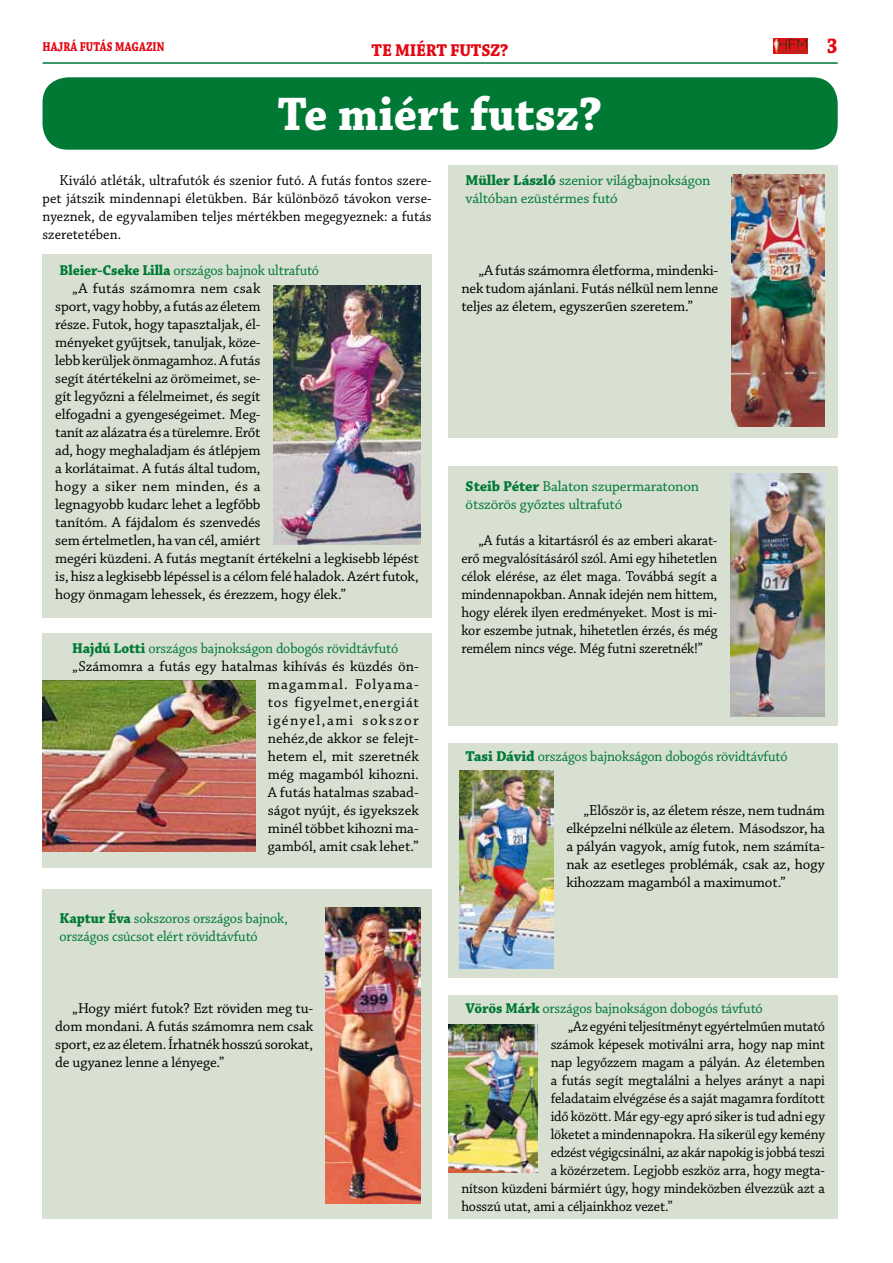
<style>
.page{position:relative;width:893px;height:1263px;background:#fff}
.page>*{position:absolute;margin:0;border:0;box-sizing:border-box;transform-origin:0 0}
.t1{font:700 49.5px "Chaparral Pro";color:#fff;scale:.95 1}
.t2{font:700 22.5px "Chaparral Pro";color:#e30613;scale:.85 1}
.t3{font:700 18px "Chaparral Pro";color:#e30613;scale:.95 1}
.t4{font:15px/18px "Chaparral Pro";letter-spacing:-.01em;color:#000;text-align:justify}
.t5{font:15px/18px "Chaparral Pro";letter-spacing:-.01em;color:#000;text-align:justify;scale:.95 1}
.t6{font:15px/18px "Chaparral Pro";letter-spacing:-.01em;color:#007935;scale:.95 1}
.t7{font:15px/18px "Chaparral Pro";letter-spacing:-.01em;color:#007935}
.t8{font:15px "Chaparral Pro";letter-spacing:.025em;color:#000}
.t9{font:15px "Chaparral Pro";letter-spacing:.015em;color:#000}
.t10{font:15px "Chaparral Pro";letter-spacing:.045em;color:#000}
.t11{font:15px "Chaparral Pro";letter-spacing:.1em;color:#000}
.t12{font:15px "Chaparral Pro";letter-spacing:.07em;color:#000}
.t13{font:700 13.5px "Chaparral Pro";color:#e30613;scale:.8 1}
.s1{font-weight:700}
</style>
<div class="page">
<img style="left:773px;top:38px;width:35px;height:15px">
<div style="left:43px;top:254px;width:389px;height:363px;background:#d7e0d1"></div>
<div style="left:43px;top:889px;width:389px;height:330px;background:#d7e0d1"></div>
<div style="left:43px;top:633px;width:389px;height:234px;background:#d7e0d1"></div>
<div style="left:449px;top:995px;width:389px;height:224px;background:#d7e0d1"></div>
<div style="left:449px;top:743px;width:389px;height:234px;background:#d7e0d1"></div>
<div style="left:449px;top:466px;width:389px;height:259px;background:#d7e0d1"></div>
<div style="left:449px;top:166px;width:389px;height:272px;background:#d7e0d1"></div>
<div style="left:43px;top:77px;width:795px;height:73px;background:#007935;border-radius:26px"></div>
<img style="left:273px;top:286px;width:148px;height:259px">
<img style="left:43px;top:681px;width:212px;height:170px">
<img style="left:326px;top:907px;width:95px;height:296px">
<img style="left:731px;top:175px;width:94px;height:252px">
<img style="left:730px;top:473px;width:95px;height:243px">
<img style="left:459px;top:770px;width:95px;height:198px">
<img style="left:449px;top:1024px;width:89px;height:149px">
<hr style="left:43px;top:62px;width:795px;height:2px;background:#007935">
<p class="t13" style="left:43px;top:39px;width:154px">HAJRÁ FUTÁS MAGAZIN</p>
<p class="t3" style="left:372px;top:40px;width:95px">te miért futsz</p>
<p class="t3" style="left:500px;top:40px;width:10px">?</p>
<h2 class="t2" style="left:827px;top:33px;width:14px">3</h2>
<h1 class="t1" style="left:278px;top:85px;width:343px">Te miért futsz?</h1>
<p class="t5" style="left:43px;top:172px;width:411px;text-indent:17px">Kiváló atléták, ultrafutók és szenior futó. A futás fontos szere&shy;pet játszik mindennapi életükben. Bár különböző távokon verse&shy;nyeznek, de egyvalamiben teljes mértékben megegyeznek: a futás szeretetében.</p>
<p class="t6" style="left:60px;top:262px;width:275px"><span class="s1">Bleier-Cseke Lilla</span> országos bajnok ultrafutó</p>
<p class="t9" style="left:72px;top:280px;width:190px">„A futás számomra nem csak</p>
<p class="t4" style="left:55px;top:298px;width:207px">sport, vagy hobby, a futás az életem</p>
<p class="t4" style="left:55px;top:316px;width:207px">része. Futok, hogy tapasztaljak, él-</p>
<p class="t4" style="left:55px;top:334px;width:207px">ményeket gyűjtsek, tanuljak, köze-</p>
<p class="t4" style="left:55px;top:352px;width:207px">lebb kerüljek önmagamhoz. A futás</p>
<p class="t4" style="left:55px;top:370px;width:207px">segít átértékelni az örömeimet, se-</p>
<p class="t4" style="left:55px;top:388px;width:207px">gít legyőzni a félelmeimet, és segít</p>
<p class="t4" style="left:55px;top:406px;width:207px">elfogadni a gyengeségeimet. Meg-</p>
<p class="t4" style="left:55px;top:424px;width:207px">tanít az alázatra és a türelemre. Erőt</p>
<p class="t4" style="left:55px;top:442px;width:207px">ad, hogy meghaladjam és átlépjem</p>
<p class="t4" style="left:55px;top:460px;width:207px">a korlátaimat. A futás által tudom,</p>
<p class="t8" style="left:55px;top:478px;width:207px">hogy a siker nem minden, és a</p>
<p class="t4" style="left:55px;top:496px;width:207px">legnagyobb kudarc lehet a legfőbb</p>
<p class="t4" style="left:55px;top:514px;width:207px">tanítóm. A fájdalom és szenvedés</p>
<p class="t4" style="left:55px;top:532px;width:207px">sem értelmetlen, ha van cél, amiért</p>
<p class="t4" style="left:55px;top:550px;width:365px">megéri küzdeni. A futás megtanít értékelni a legkisebb lépést</p>
<p class="t4" style="left:55px;top:568px;width:365px">is, hisz a legkisebb lépéssel is a célom felé haladok. Azért futok,</p>
<p class="t4" style="left:55px;top:586px;width:292px">hogy önmagam lehessek, és érezzem, hogy élek.”</p>
<p class="t6" style="left:72px;top:640px;width:345px"><span class="s1">Hajdú Lotti</span> országos bajnokságon dobogós rövidtávfutó</p>
<p class="t4" style="left:72px;top:658px;width:348px">„Számomra a futás egy hatalmas kihívás és küzdés ön-</p>
<p class="t12" style="left:268px;top:676px;width:152px">magammal. Folyama-</p>
<p class="t10" style="left:268px;top:694px;width:152px">tos figyelmet,energiát</p>
<p class="t11" style="left:268px;top:712px;width:152px">igényel,ami sokszor</p>
<p class="t4" style="left:268px;top:730px;width:152px">nehéz,de akkor se felejt-</p>
<p class="t4" style="left:268px;top:748px;width:153px">hetem el, mit szeretnék</p>
<p class="t4" style="left:268px;top:766px;width:152px">még magamból kihozni.</p>
<p class="t4" style="left:268px;top:784px;width:152px">A futás hatalmas szabad-</p>
<p class="t4" style="left:268px;top:802px;width:152px">ságot nyújt, és igyekszek</p>
<p class="t4" style="left:268px;top:820px;width:152px">minél többet kihozni ma-</p>
<p class="t4" style="left:268px;top:838px;width:152px">gamból, amit csak lehet.”</p>
<p class="t6" style="left:60px;top:910px;width:242px"><span class="s1">Kaptur Éva</span> sokszoros országos bajnok, országos csúcsot elért rövidtávfutó</p>
<p class="t4" style="left:55px;top:1000px;width:259px;text-indent:17px">„Hogy miért futok? Ezt röviden meg tu&shy;dom mondani. A futás számomra nem csak sport, ez az életem. Írhatnék hosszú sorokat, de ugyanez lenne a lényege.”</p>
<p class="t7" style="left:466px;top:172px;width:246px"><span class="s1">Müller László</span> szenior világbajnokságon váltóban ezüstérmes futó</p>
<p class="t4" style="left:461px;top:262px;width:258px;text-indent:17px">„A futás számomra életforma, mindenki&shy;nek tudom ajánlani. Futás nélkül nem lenne teljes az életem, egyszerűen szeretem.”</p>
<p class="t7" style="left:466px;top:478px;width:235px"><span class="s1">Steib Péter</span> Balaton szupermaratonon ötszörös győztes ultrafutó</p>
<p class="t5" style="left:461px;top:532px;width:271px;text-indent:17px">„A futás a kitartásról és az emberi akarat&shy;erő megvalósításáról szól. Ami egy hihetetlen célok elérése, az élet maga. Továbbá segít a mindennapokban. Annak idején nem hittem, hogy elérek ilyen eredményeket. Most is mi&shy;kor eszembe jutnak, hihetetlen érzés, és még remélem nincs vége. Még futni szeretnék!”</p>
<p class="t6" style="left:466px;top:748px;width:340px"><span class="s1">Tasi Dávid</span> országos bajnokságon dobogós rövidtávfutó</p>
<p class="t4" style="left:566px;top:802px;width:260px;text-indent:17px">„Először is, az életem része, nem tudnám elképzelni nélküle az életem. Másodszor, ha a pályán vagyok, amíg futok, nem számíta&shy;nak az esetleges problémák, csak az, hogy kihozzam magamból a maximumot.”</p>
<p class="t6" style="left:466px;top:1000px;width:314px"><span class="s1">Vörös Márk</span> országos bajnokságon dobogós távfutó</p>
<p class="t5" style="left:568px;top:1018px;width:272px">„Az egyéni teljesítményt egyértelműen mutató</p>
<p class="t5" style="left:551px;top:1036px;width:290px">számok képesek motiválni arra, hogy nap mint</p>
<p class="t5" style="left:551px;top:1054px;width:290px">nap legyőzzem magam a pályán. Az életemben</p>
<p class="t5" style="left:551px;top:1072px;width:290px">a futás segít megtalálni a helyes arányt a napi</p>
<p class="t5" style="left:551px;top:1090px;width:290px">feladataim elvégzése és a saját magamra fordított</p>
<p class="t5" style="left:551px;top:1108px;width:290px">idő között. Már egy-egy apró siker is tud adni egy</p>
<p class="t5" style="left:551px;top:1126px;width:290px">löketet a mindennapokra. Ha sikerül egy kemény</p>
<p class="t5" style="left:551px;top:1144px;width:290px">edzést végigcsinálni, az akár napokig is jobbá teszi</p>
<p class="t5" style="left:551px;top:1162px;width:290px">a közérzetem. Legjobb eszköz arra, hogy megta-</p>
<p class="t5" style="left:461px;top:1180px;width:384px">nítson küzdeni bármiért úgy, hogy mindeközben élvezzük azt a</p>
<p class="t5" style="left:461px;top:1198px;width:224px">hosszú utat, ami a céljainkhoz vezet.”</p>
</div>
